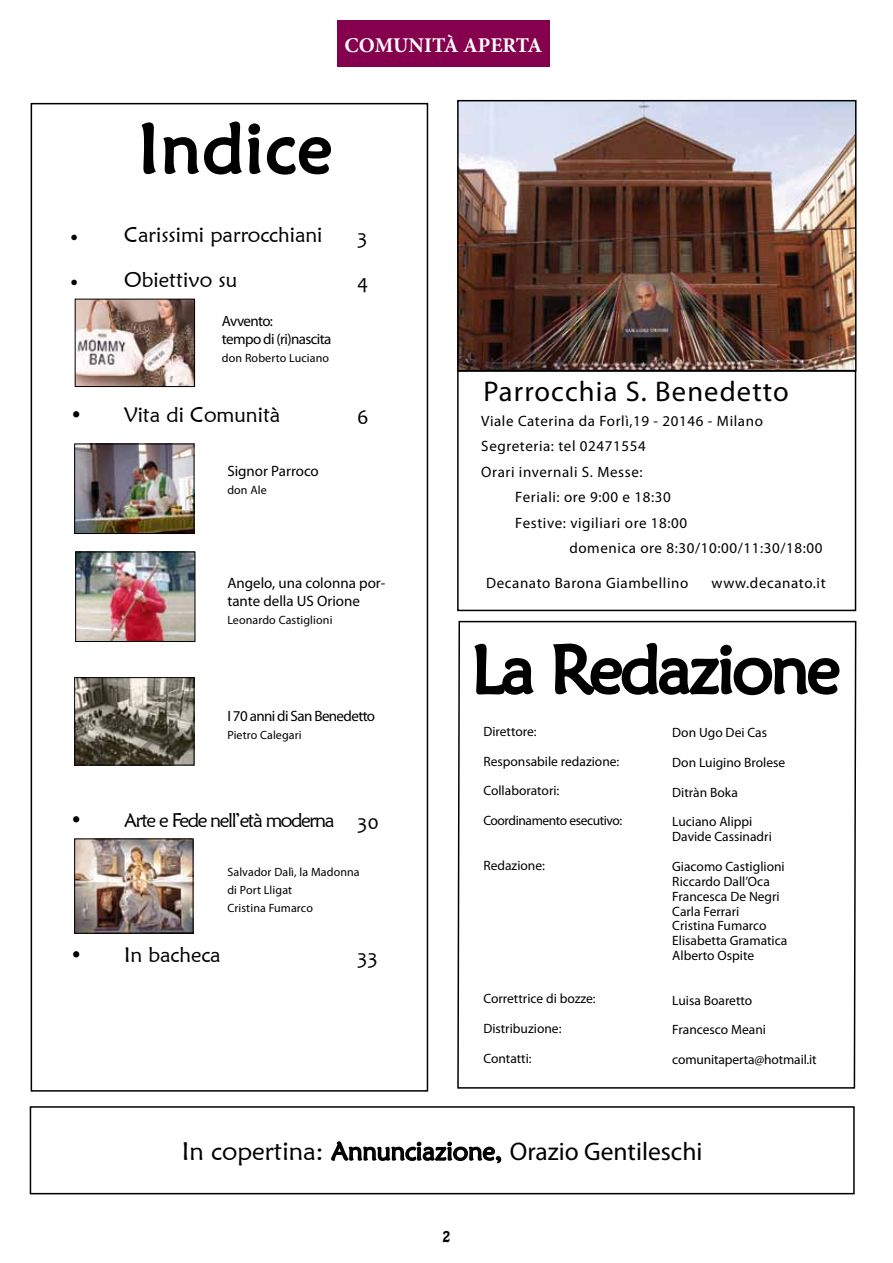
<style>
.page{position:relative;width:893px;height:1263px;background:#fff}
.page>*{position:absolute;margin:0;border:0;box-sizing:border-box;transform-origin:0 0}
.t1{font:69px "Maiandra GD";letter-spacing:.04em;color:#000}
.t2{font:67.5px "Maiandra GD";letter-spacing:-.03em;color:#000}
.t3{font:28.5px "Myriad Pro";letter-spacing:.04em;color:#000}
.t4{font:25.5px "Maiandra GD";color:#000}
.t5{font:21px "Maiandra GD";color:#000}
.t6{font:700 21px "Minion Pro";color:#fff}
.t7{font:21px/45px "Candara";color:#000}
.t8{font:19.5px "Maiandra GD";letter-spacing:-.07em;color:#000}
.t9{font:15px "Myriad Pro";letter-spacing:.04em;color:#000}
.t10{font:15px/18px "Myriad Pro";color:#000}
.t11{font:15px/18px "Myriad Pro";letter-spacing:-.04em;color:#000}
.t12{font:13.5px/14.9px "Myriad Pro";color:#000}
.t13{font:13.5px/29.7px "Myriad Pro";letter-spacing:-.03em;color:#000}
.t14{font:13.5px "Hobo Std";color:#000}
.t15{font:12px/18px "Myriad Pro";letter-spacing:.01em;color:#000}
.s1{font-family:"Minion Pro"}
.s2{font-size:21px}
.s3{font-family:"Myriad Pro"}
</style>
<div class="page">
<div style="left:457px;top:370px;width:399px;height:241px;border:2px solid #000"></div>
<div style="left:337px;top:21px;width:213px;height:46px;background:#85004d"></div>
<svg style="left:457px;top:620px;width:400px;height:469px"></svg>
<img style="left:460px;top:103px;width:393px;height:265px">
<div style="left:457px;top:100px;width:399px;height:271px;border:2px solid #000"></div>
<div style="left:31px;top:103px;width:397px;height:988px;border:2px solid #000"></div>
<svg style="left:141px;top:121px;width:190px;height:54px"></svg>
<img style="left:77px;top:554px;width:116px;height:86px">
<div style="left:75px;top:552px;width:120px;height:90px;border:1px solid #000"></div>
<img style="left:77px;top:301px;width:116px;height:84px">
<div style="left:75px;top:299px;width:120px;height:88px;border:1px solid #000"></div>
<svg style="left:472px;top:640px;width:369px;height:445px"></svg>
<img style="left:76px;top:679px;width:116px;height:84px">
<div style="left:74px;top:677px;width:120px;height:88px;border:1px solid #000"></div>
<img style="left:76px;top:446px;width:116px;height:86px">
<div style="left:74px;top:444px;width:120px;height:90px;border:1px solid #000"></div>
<img style="left:76px;top:840px;width:115px;height:92px">
<div style="left:74px;top:838px;width:119px;height:96px;border:1px solid #000"></div>
<svg style="left:331px;top:1141px;width:171px;height:23px"></svg>
<div style="left:30px;top:1106px;width:825px;height:88px;border:2px solid #000"></div>
<h3 class="t6" style="left:344px;top:30px;width:199px">COMUNITÀ APERTA</h3>
<h1 class="t1" style="left:138px;top:106px;width:195px">Indice</h1>
<h3 class="t5" style="left:70px;top:222px;width:254px"><span class="s1">•</span> Carissimi parrocchiani</h3>
<h3 class="t5" style="left:70px;top:267px;width:168px"><span class="s1">•</span> Obiettivo su</h3>
<p class="t11" style="left:222px;top:312px;width:111px">Avvento:<br>tempo di (ri)nascita</p>
<p class="t15" style="left:222px;top:349px;width:109px">don Roberto Luciano</p>
<h3 class="t5" style="left:70px;top:402px;width:212px">• Vita di Comunità</h3>
<p class="t10" style="left:227px;top:462px;width:93px">Signor Parroco</p>
<p class="t15" style="left:227px;top:481px;width:41px">don Ale</p>
<h3 class="t7" style="left:357px;top:214px;width:13px">3<br>4</h3>
<h3 class="t7" style="left:357px;top:394px;width:13px">6</h3>
<h3 class="t3" style="left:483px;top:374px;width:307px">Parrocchia S. Benedetto</h3>
<p class="t9" style="left:481px;top:412px;width:283px">Viale Caterina da Forlì,19 - 20146 - Milano</p>
<p class="t9" style="left:481px;top:437px;width:166px">Segreteria: tel 02471554</p>
<p class="t9" style="left:481px;top:463px;width:163px">Orari invernali S. Messe:</p>
<p class="t9" style="left:515px;top:488px;width:157px">Feriali: ore 9:00 e 18:30</p>
<p class="t9" style="left:515px;top:514px;width:173px">Festive: vigiliari ore 18:00</p>
<p class="t9" style="left:569px;top:539px;width:255px">domenica ore 8:30/10:00/11:30/18:00</p>
<p class="t10" style="left:227px;top:573px;width:159px">Angelo, una colonna por&shy;tante della US Orione</p>
<p class="t15" style="left:227px;top:610px;width:107px">Leonardo Castiglioni</p>
<p class="t11" style="left:227px;top:707px;width:149px">I 70 anni di San Benedetto</p>
<p class="t15" style="left:227px;top:726px;width:76px">Pietro Calegari</p>
<h3 class="t8" style="left:70px;top:808px;width:266px"><span class="s2">•</span> Arte e Fede nell’età moderna</h3>
<h3 class="t7" style="left:357px;top:799px;width:23px">30</h3>
<p class="t15" style="left:227px;top:862px;width:134px">Salvador Dalì, la Madonna di Port Lligat<br>Cristina Fumarco</p>
<h3 class="t5" style="left:70px;top:942px;width:152px">• In bacheca</h3>
<h3 class="t7" style="left:357px;top:934px;width:22px">33</h3>
<p class="t9" style="left:486px;top:574px;width:204px">Decanato Barona Giambellino</p>
<p class="t9" style="left:711px;top:574px;width:116px">www.decanato.it</p>
<h2 class="t2" style="left:472px;top:628px;width:370px">La Redazione</h2>
<p class="t12" style="left:483px;top:716px;width:138px;line-height:29.7px">Direttore:<br>Responsabile redazione:</p>
<p class="t13" style="left:483px;top:776px;width:140px">Collaboratori:<br>Coordinamento esecutivo:</p>
<p class="t12" style="left:483px;top:857px;width:63px">Redazione:</p>
<p class="t12" style="left:483px;top:984px;width:114px;line-height:29.7px">Correttrice di bozze:<br>Distribuzione:</p>
<p class="t12" style="left:483px;top:1050px;width:50px">Contatti:</p>
<p class="t12" style="left:672px;top:725px;width:96px">Don Ugo Dei Cas</p>
<p class="t12" style="left:672px;top:747px;width:115px;line-height:29.7px">Don Luigino Brolese<br>Ditràn Boka</p>
<p class="t12" style="left:672px;top:814px;width:101px">Luciano Alippi<br>Davide Cassinadri</p>
<p class="t12" style="left:672px;top:859px;width:117px">Giacomo Castiglioni<br>Riccardo Dall’Oca<br>Francesca De Negri<br>Carla Ferrari<br>Cristina Fumarco<br>Elisabetta Gramatica<br>Alberto Ospite</p>
<p class="t12" style="left:672px;top:992px;width:82px">Luisa Boaretto</p>
<p class="t12" style="left:672px;top:1022px;width:95px">Francesco Meani</p>
<p class="t12" style="left:672px;top:1052px;width:146px">comunitaperta@hotmail.it</p>
<h3 class="t4" style="left:182px;top:1135px;width:522px">In copertina: Annunciazione, <span class="s3">Orazio Gentileschi</span></h3>
<p class="t14" style="left:443px;top:1227px;width:9px">2</p>
</div>
